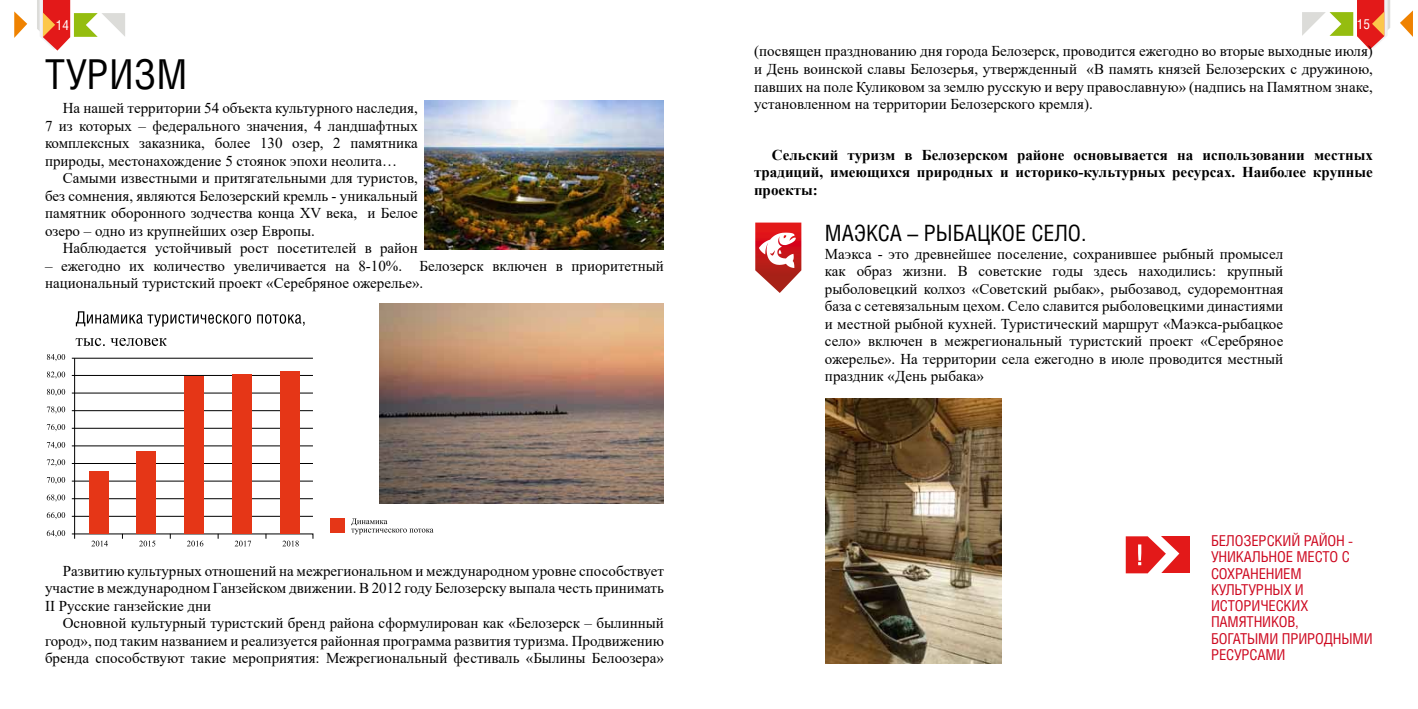
<style>
.page{position:relative;width:1418px;height:709px;background:#fff}
.page>*{position:absolute;margin:0;border:0;box-sizing:border-box;transform-origin:0 0}
.t1{font:41.25px "Helios Cond C";color:#000}
.t2{font:22.5px "Helios Cond C";color:#000}
.t3{font:15px/17.5px "Times New Roman";color:#000;text-align:justify}
.t4{font:700 15px/17.5px "Times New Roman";color:#000;text-align:justify}
.t5{font:15px/16.2px "Helios Cond C";letter-spacing:-.01em;color:#cd071e}
.t6{font:13.75px "Helios Cond C";color:#fff}
</style>
<div class="page">
<svg style="left:1400px;top:11px;width:12px;height:25px"></svg>
<svg style="left:1302px;top:0;width:88px;height:50px"></svg>
<svg style="left:14px;top:11px;width:13px;height:27px"></svg>
<svg style="left:37px;top:0;width:88px;height:51px"></svg>
<img style="left:755px;top:222px;width:46px;height:71px">
<svg style="left:759px;top:232px;width:36px;height:36px"></svg>
<div style="left:1153px;top:536px;width:37px;height:37px;background:#e31919"></div>
<svg style="left:1125px;top:536px;width:54px;height:38px"></svg>
<div style="left:330px;top:518px;width:14px;height:14px;background:#e53617"></div>
<svg style="left:47px;top:354px;width:18px;height:7px"></svg>
<svg style="left:47px;top:371px;width:18px;height:8px"></svg>
<svg style="left:47px;top:389px;width:18px;height:7px"></svg>
<svg style="left:47px;top:406px;width:18px;height:7px"></svg>
<svg style="left:47px;top:424px;width:18px;height:7px"></svg>
<svg style="left:47px;top:442px;width:18px;height:7px"></svg>
<svg style="left:47px;top:459px;width:18px;height:7px"></svg>
<svg style="left:47px;top:477px;width:18px;height:7px"></svg>
<svg style="left:47px;top:494px;width:18px;height:7px"></svg>
<svg style="left:47px;top:512px;width:18px;height:7px"></svg>
<svg style="left:47px;top:530px;width:18px;height:7px"></svg>
<hr style="left:74px;top:358px;width:1px;height:180px;background:#000">
<svg style="left:71px;top:533px;width:243px;height:13px"></svg>
<hr style="left:72px;top:516px;width:241px;height:1px;background:#000">
<hr style="left:72px;top:498px;width:241px;height:1px;background:#000">
<hr style="left:72px;top:480px;width:241px;height:1px;background:#000">
<hr style="left:72px;top:463px;width:241px;height:1px;background:#000">
<hr style="left:72px;top:445px;width:241px;height:1px;background:#000">
<hr style="left:72px;top:428px;width:241px;height:1px;background:#000">
<hr style="left:72px;top:410px;width:241px;height:1px;background:#000">
<hr style="left:72px;top:392px;width:241px;height:1px;background:#000">
<hr style="left:72px;top:375px;width:241px;height:1px;background:#000">
<hr style="left:72px;top:358px;width:241px;height:1px;background:#000">
<svg style="left:351px;top:518px;width:82px;height:16px"></svg>
<svg style="left:76px;top:311px;width:175px;height:15px"></svg>
<svg style="left:257px;top:314px;width:47px;height:12px"></svg>
<svg style="left:76px;top:338px;width:91px;height:8px"></svg>
<div style="left:89px;top:471px;width:19px;height:63px;background:#e53617"></div>
<div style="left:137px;top:451px;width:19px;height:83px;background:#e53617"></div>
<div style="left:185px;top:377px;width:19px;height:157px;background:#e53617"></div>
<div style="left:232px;top:375px;width:20px;height:159px;background:#e53617"></div>
<div style="left:280px;top:372px;width:19px;height:162px;background:#e53617"></div>
<img style="left:825px;top:399px;width:176px;height:264px">
<img style="left:425px;top:100px;width:238px;height:150px">
<img style="left:379px;top:304px;width:285px;height:199px">
<p class="t6" style="left:56px;top:17px;width:15px">14</p>
<p class="t6" style="left:1356px;top:15px;width:15px">15</p>
<h1 class="t1" style="left:45px;top:49px;width:115px">ТУРИЗМ</h1>
<p class="t3" style="left:45px;top:99px;width:374px;text-indent:18px">На нашей территории 54 объекта культурного наследия, 7 из которых – федерального значения, 4 ландшафтных комплексных заказника, более 130 озер, 2 памятника природы, местонахождение 5 стоянок эпохи неолита…</p>
<p class="t3" style="left:45px;top:169px;width:374px;text-indent:18px">Самыми известными и притягательными для туристов, без сомнения, являются Белозерский кремль - уникальный памятник оборонного зодчества конца XV века, и Белое озеро – одно из крупнейших озер Европы.</p>
<p class="t3" style="left:63px;top:239px;width:356px">Наблюдается устойчивый рост посетителей в район</p>
<p class="t3" style="left:45px;top:256px;width:620px">– ежегодно их количество увеличивается на 8-10%. Белозерск включен в приоритетный национальный туристский проект «Серебряное ожерелье».</p>
<p class="t3" style="left:754px;top:42px;width:620px">(посвящен празднованию дня города Белозерск, проводится ежегодно во вторые выходные июля) и День воинской славы Белозерья, утвержденный «В память князей Белозерских с дружиною, павших на поле Куликовом за землю русскую и веру православную» (надпись на Памятном знаке, установленном на территории Белозерского кремля).</p>
<p class="t4" style="left:754px;top:145px;width:620px;text-indent:18px">Сельский туризм в Белозерском районе основывается на использовании местных традиций, имеющихся природных и историко-культурных ресурсах. Наиболее крупные проекты:</p>
<h2 class="t2" style="left:825px;top:220px;width:263px">Маэкса – рыбацкое село.</h2>
<p class="t3" style="left:825px;top:244px;width:460px">Маэкса - это древнейшее поселение, сохранившее рыбный промысел как образ жизни. В советские годы здесь находились: крупный рыболовецкий колхоз «Советский рыбак», рыбозавод, судоремонтная база с сетевязальным цехом. Село славится рыболовецкими династиями и местной рыбной кухней. Туристический маршрут «Маэкса-рыбацкое село» включен в межрегиональный туристский проект «Серебряное ожерелье». На территории села ежегодно в июле проводится местный праздник «День рыбака»</p>
<p class="t3" style="left:45px;top:561px;width:620px;text-indent:18px">Развитию культурных отношений на межрегиональном и международном уровне способствует участие в международном Ганзейском движении. В 2012 году Белозерску выпала честь принимать II Русские ганзейские дни</p>
<p class="t3" style="left:45px;top:614px;width:620px;text-indent:18px">Основной культурный туристский бренд района сформулирован как «Белозерск – былинный город», под таким названием и реализуется районная программа развития туризма. Продвижению бренда способствуют такие мероприятия: Межрегиональный фестиваль «Былины Белоозера»</p>
<p class="t5" style="left:1210px;top:532px;width:161px">Белозерский район - уникальное место с сохранением культурных и исторических памятников,<br>богатыми природными ресурсами</p>
</div>
